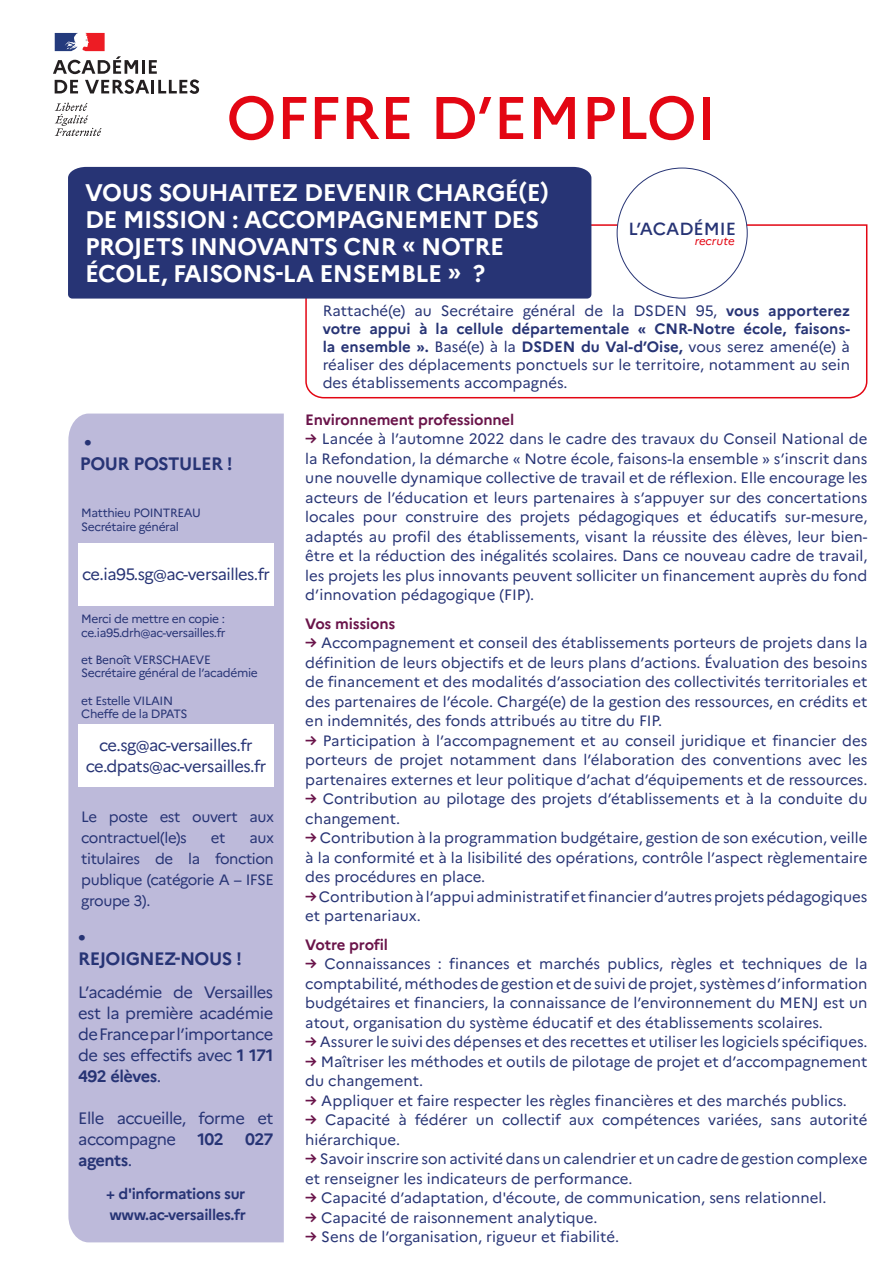
<style>
.page{position:relative;width:893px;height:1263px;background:#fff}
.page>*{position:absolute;margin:0;border:0;box-sizing:border-box;transform-origin:0 0}
.t1{font:500 60px "Marianne";color:#e30613}
.t2{font:700 24px/27px "Marianne";letter-spacing:-.02em;color:#fff}
.t3{font:700 18px "Marianne";letter-spacing:-.03em;color:#273475}
.t4{font:500 17.55px "Marianne";color:#273475}
.t5{font:16.5px/21px "Marianne";letter-spacing:-.03em;color:#273475;text-align:justify}
.t6{font:700 16.5px "Marianne";letter-spacing:-.03em;color:#273475}
.t7{font:15px/19.5px "Marianne";color:#273475;text-align:justify}
.t8{font:700 15px "Marianne";letter-spacing:-.01em;color:#6a144a}
.t9{font:700 15px "Marianne";letter-spacing:-.025em;color:#273475}
.t10{font:15px/21px "Marianne";letter-spacing:-.03em;color:#273475}
.t11{font:12px "Marianne";letter-spacing:-.03em;color:#273475}
.t12{font:italic 11.4px "Marianne";color:#e30613}
.s1{font-weight:700}
.s2{font-weight:400}
.s3{font-weight:700;color:#6a144a}
</style>
<div class="page">
<div style="left:68px;top:414px;width:216px;height:828px;background:#bdbada"></div>
<svg style="left:305px;top:224px;width:563px;height:175px"></svg>
<div style="left:68px;top:167px;width:523px;height:132px;background:#273475"></div>
<div style="left:617px;top:168px;width:130px;height:130px;background:#fff;border-radius:50%"></div>
<svg style="left:55px;top:103px;width:47px;height:33px"></svg>
<svg style="left:53px;top:33px;width:146px;height:61px"></svg>
<div style="left:78px;top:543px;width:196px;height:62px;background:#fff"></div>
<div style="left:78px;top:724px;width:196px;height:62px;background:#fff"></div>
<p class="t1" style="left:226px;top:81px;width:492px">OFFRE D’EMPLOI</p>
<p class="t2" style="left:85px;top:179px;width:465px">VOUS SOUHAITEZ DEVENIR CHARGÉ(E)<br>DE MISSION : ACCOMPAGNEMENT DES<br>PROJETS INNOVANTS CNR « NOTRE<br>ÉCOLE, FAISONS-LA ENSEMBLE » ?</p>
<p class="t4" style="left:628px;top:218px;width:109px">L’ACADÉMIE</p>
<p class="t12" style="left:695px;top:233px;width:41px">recrute</p>
<p class="t3" style="left:84px;top:432px;width:9px">•</p>
<p class="t3" style="left:80px;top:453px;width:155px">POUR POSTULER !</p>
<p class="t11" style="left:81px;top:506px;width:121px">Matthieu POINTREAU</p>
<p class="t11" style="left:81px;top:519px;width:99px">Secrétaire général</p>
<p class="t5" style="left:82px;top:564px;width:189px">ce.ia95.sg@ac-versailles.fr</p>
<p class="t11" style="left:81px;top:612px;width:145px">Merci de mettre en copie :</p>
<p class="t11" style="left:81px;top:625px;width:146px">ce.ia95.drh@ac-versailles.fr</p>
<p class="t11" style="left:81px;top:652px;width:131px">et Benoît VERSCHAEVE</p>
<p class="t11" style="left:81px;top:666px;width:178px">Secrétaire général de l’académie</p>
<p class="t11" style="left:81px;top:693px;width:93px">et Estelle VILAIN</p>
<p class="t11" style="left:81px;top:706px;width:108px">Cheffe de la DPATS</p>
<p class="t5" style="left:99px;top:734px;width:155px">ce.sg@ac-versailles.fr</p>
<p class="t5" style="left:86px;top:755px;width:182px">ce.dpats@ac-versailles.fr</p>
<p class="t10" style="left:81px;top:806px;width:194px">Le poste est ouvert aux contractuel(le)s</p>
<p class="t7" style="left:211px;top:828px;width:16px">et</p>
<p class="t7" style="left:81px;top:827px;width:194px;line-height:21px;text-indent:168px">aux titulaires de la fonction publique (catégorie A – IFSE groupe 3).</p>
<p class="t3" style="left:78px;top:927px;width:9px">•</p>
<p class="t3" style="left:78px;top:948px;width:165px">REJOIGNEZ-NOUS !</p>
<p class="t5" style="left:78px;top:982px;width:197px">L’académie de Versailles est la première académie de France par l’importance de ses effectifs avec <span class="s1">1 171<br>492 élèves</span>.</p>
<p class="t5" style="left:78px;top:1108px;width:197px">Elle accueille, forme et accompagne</p>
<p class="t6" style="left:197px;top:1129px;width:28px">102</p>
<p class="t6" style="left:245px;top:1129px;width:30px">027</p>
<p class="t6" style="left:78px;top:1150px;width:55px">agents<span class="s2">.</span></p>
<p class="t9" style="left:106px;top:1185px;width:141px">+ d'informations sur</p>
<p class="t9" style="left:109px;top:1206px;width:138px">www.ac-versailles.fr</p>
<p class="t7" style="left:323px;top:302px;width:529px;line-height:18px">Rattaché(e) au Secrétaire général de la DSDEN 95, <span class="s1">vous apporterez votre appui à la cellule départementale « CNR-Notre école, faisons&shy;la ensemble ».</span> Basé(e) à la <span class="s1">DSDEN du Val-d’Oise,</span> vous serez amené(e) à réaliser des déplacements ponctuels sur le territoire, notamment au sein des établissements accompagnés.</p>
<p class="t8" style="left:305px;top:410px;width:211px">Environnement professionnel</p>
<p class="t7" style="left:305px;top:429px;width:564px"><span class="s3">→</span> Lancée à l’automne 2022 dans le cadre des travaux du Conseil National de la Refondation, la démarche « Notre école, faisons-la ensemble » s’inscrit dans une nouvelle dynamique collective de travail et de réflexion. Elle encourage les acteurs de l’éducation et leurs partenaires à s’appuyer sur des concertations locales pour construire des projets pédagogiques et éducatifs sur-mesure, adaptés au profil des établissements, visant la réussite des élèves, leur bien&shy;être et la réduction des inégalités scolaires. Dans ce nouveau cadre de travail, les projets les plus innovants peuvent solliciter un financement auprès du fond d’innovation pédagogique (FIP).</p>
<p class="t8" style="left:305px;top:614px;width:92px">Vos missions</p>
<p class="t7" style="left:305px;top:633px;width:564px"><span class="s3">→</span> Accompagnement et conseil des établissements porteurs de projets dans la définition de leurs objectifs et de leurs plans d’actions. Évaluation des besoins de financement et des modalités d’association des collectivités territoriales et des partenaires de l’école. Chargé(e) de la gestion des ressources, en crédits et en indemnités, des fonds attribués au titre du FIP.</p>
<p class="t7" style="left:305px;top:731px;width:564px"><span class="s3">→</span> Participation à l’accompagnement et au conseil juridique et financier des porteurs de projet notamment dans l’élaboration des conventions avec les partenaires externes et leur politique d’achat d’équipements et de ressources.</p>
<p class="t7" style="left:305px;top:789px;width:564px"><span class="s3">→</span> Contribution au pilotage des projets d’établissements et à la conduite du changement.</p>
<p class="t7" style="left:305px;top:828px;width:564px"><span class="s3">→</span> Contribution à la programmation budgétaire, gestion de son exécution, veille à la conformité et à la lisibilité des opérations, contrôle l’aspect règlementaire des procédures en place.</p>
<p class="t7" style="left:305px;top:887px;width:564px"><span class="s3">→</span> Contribution à l’appui administratif et financier d’autres projets pédagogiques et partenariaux.</p>
<p class="t8" style="left:305px;top:935px;width:84px">Votre profil</p>
<p class="t7" style="left:305px;top:954px;width:564px"><span class="s3">→</span> Connaissances : finances et marchés publics, règles et techniques de la comptabilité, méthodes de gestion et de suivi de projet, systèmes d’information budgétaires et financiers, la connaissance de l’environnement du MENJ est un atout, organisation du système éducatif et des établissements scolaires.</p>
<p class="t7" style="left:305px;top:1032px;width:564px"><span class="s3">→</span> Assurer le suivi des dépenses et des recettes et utiliser les logiciels spécifiques.</p>
<p class="t7" style="left:305px;top:1052px;width:564px"><span class="s3">→</span> Maîtriser les méthodes et outils de pilotage de projet et d’accompagnement du changement.</p>
<p class="t7" style="left:305px;top:1091px;width:543px"><span class="s3">→</span> Appliquer et faire respecter les règles financières et des marchés publics.</p>
<p class="t7" style="left:305px;top:1110px;width:564px"><span class="s3">→</span> Capacité à fédérer un collectif aux compétences variées, sans autorité hiérarchique.</p>
<p class="t7" style="left:305px;top:1149px;width:564px"><span class="s3">→</span> Savoir inscrire son activité dans un calendrier et un cadre de gestion complexe et renseigner les indicateurs de performance.</p>
<p class="t7" style="left:305px;top:1188px;width:523px"><span class="s3">→</span> Capacité d’adaptation, d'écoute, de communication, sens relationnel.</p>
<p class="t7" style="left:305px;top:1208px;width:294px"><span class="s3">→</span> Capacité de raisonnement analytique.</p>
<p class="t7" style="left:305px;top:1227px;width:315px"><span class="s3">→</span> Sens de l’organisation, rigueur et fiabilité.</p>
</div>
